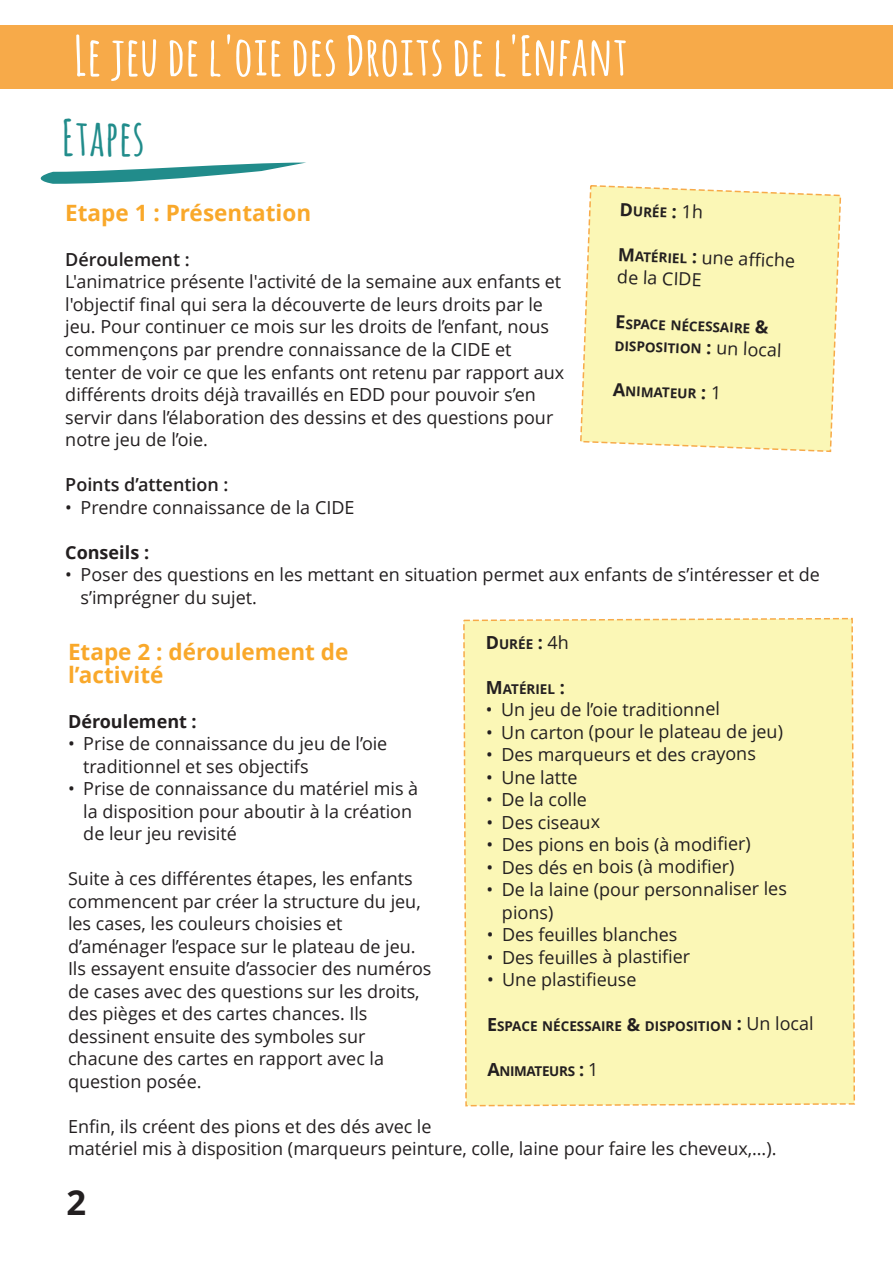
<style>
.page{position:relative;width:893px;height:1263px;background:#fff}
.page>*{position:absolute;margin:0;border:0;box-sizing:border-box;transform-origin:0 0}
.t1{font:700 54px "Amatic";letter-spacing:.04em;color:#fff}
.t2{font:700 49.5px "Amatic";letter-spacing:.04em;color:#218c8b}
.t3{font:700 34.5px "Open Sans";color:#231f20}
.t4{font:700 22.5px/22.5px "Open Sans";color:#f9a82a}
.t5{font:18px/22.5px "Open Sans";color:#231f20}
.t6{font:600 18px "Open Sans";color:#231f20}
.t7{font:700 18px "Open Sans";color:#231f20}
.t8{font:700 13.5px/22.5px "Open Sans";letter-spacing:-.005em;color:#231f20}
.t9{font:700 13.5px "Open Sans";letter-spacing:-.03em;color:#231f20}
.s1{font-size:18px}
.s2{font-weight:400;font-size:18px}
.s3{font-weight:700}
.s4{font-weight:700;font-size:13.5px}
</style>
<div class="page">
<div style="left:0;top:26px;width:893px;height:63px;background:#f7aa49"></div>
<svg style="left:40px;top:163px;width:264px;height:21px"></svg>
<svg style="left:580px;top:185px;width:262px;height:268px;background:#fbf6bb"></svg>
<div style="left:463px;top:617px;width:392px;height:490px;background:#fbf7b6"></div>
<h1 class="t1" style="left:75px;top:26px;width:553px">Le jeu de l'oie des Droits de l'Enfant</h1>
<h2 class="t2" style="left:63px;top:110px;width:83px">Etapes</h2>
<p class="t8" style="left:620px;top:199px;width:85px;rotate:2deg"><span class="s1">D</span>URÉE <span class="s1">:</span> <span class="s2">1h</span></p>
<p class="t5" style="left:618px;top:243px;width:179px;rotate:2deg"><span class="s3">M</span><span class="s4">ATÉRIEL</span> <span class="s3">:</span> une affi che de la CIDE</p>
<p class="t8" style="left:616px;top:312px;width:168px;rotate:2deg"><span class="s1">E</span>SPACE NÉCESSAIRE <span class="s1">&amp;<br></span>DISPOSITION <span class="s1">:</span> <span class="s2">un local</span></p>
<p class="t8" style="left:613px;top:379px;width:110px;rotate:2deg"><span class="s1">A</span>NIMATEUR <span class="s1">:</span> <span class="s2">1</span></p>
<p class="t4" style="left:65px;top:201px;width:247px">Etape 1 : Présentation</p>
<p class="t6" style="left:65px;top:247px;width:126px">Déroulement :</p>
<p class="t5" style="left:65px;top:270px;width:501px">L'animatrice présente l'activité de la semaine aux enfants et l'objectif final qui sera la découverte de leurs droits par le jeu. Pour continuer ce mois sur les droits de l’enfant, nous commençons par prendre connaissance de la CIDE et tenter de voir ce que les enfants ont retenu par rapport aux différents droits déjà travaillés en EDD pour pouvoir s’en servir dans l’élaboration des dessins et des questions pour notre jeu de l’oie.</p>
<p class="t6" style="left:65px;top:472px;width:165px">Points d’attention :</p>
<p class="t5" style="left:65px;top:495px;width:291px">• Prendre connaissance de la CIDE</p>
<p class="t7" style="left:65px;top:539px;width:85px">Conseils :</p>
<p class="t5" style="left:81px;top:563px;width:741px;text-indent:-15px">• Poser des questions en les mettant en situation permet aux enfants de s’intéresser et de s’imprégner du sujet.</p>
<p class="t8" style="left:486px;top:632px;width:85px"><span class="s1">D</span>URÉE <span class="s1">:</span> <span class="s2">4h</span></p>
<p class="t8" style="left:486px;top:677px;width:81px"><span class="s1">M</span>ATÉRIEL <span class="s1">:</span></p>
<p class="t5" style="left:486px;top:698px;width:236px">• Un jeu de l’oie traditionnel</p>
<p class="t5" style="left:486px;top:720px;width:299px">• Un carton (pour le plateau de jeu)</p>
<p class="t5" style="left:486px;top:742px;width:271px">• Des marqueurs et des crayons</p>
<p class="t5" style="left:486px;top:765px;width:93px">• Une latte</p>
<p class="t5" style="left:486px;top:788px;width:102px">• De la colle</p>
<p class="t5" style="left:486px;top:810px;width:115px">• Des ciseaux</p>
<p class="t5" style="left:486px;top:832px;width:266px">• Des pions en bois (à modifier)</p>
<p class="t5" style="left:487px;top:855px;width:250px">• Des dés en bois (à modifier)</p>
<p class="t5" style="left:502px;top:877px;width:287px;line-height:23px;text-indent:-15px">• De la laine (pour personnaliser les pions)</p>
<p class="t5" style="left:487px;top:923px;width:192px">• Des feuilles blanches</p>
<p class="t5" style="left:487px;top:945px;width:205px">• Des feuilles à plastifier</p>
<p class="t5" style="left:487px;top:968px;width:151px">• Une plastifieuse</p>
<p class="t8" style="left:487px;top:1014px;width:328px"><span class="s1">E</span>SPACE NÉCESSAIRE <span class="s1">&amp;</span> DISPOSITION <span class="s1">:</span> <span class="s2">Un local</span></p>
<p class="t9" style="left:487px;top:1062px;width:113px"><span class="s1">A</span>NIMATEURS <span class="s1">:</span> <span class="s2">1</span></p>
<p class="t4" style="left:68px;top:640px;width:282px">Etape 2 : déroulement de l’activité</p>
<p class="t7" style="left:68px;top:708px;width:130px">Déroulement :</p>
<p class="t5" style="left:83px;top:732px;width:306px;text-indent:-15px">• Prise de connaissance du jeu de l’oie traditionnel et ses objectifs</p>
<p class="t5" style="left:83px;top:777px;width:336px;text-indent:-15px">• Prise de connaissance du matériel mis à la disposition pour aboutir à la création de leur jeu revisité</p>
<p class="t5" style="left:68px;top:867px;width:365px">Suite à ces différentes étapes, les enfants commencent par créer la structure du jeu, les cases, les couleurs choisies et d’aménager l’espace sur le plateau de jeu.<br>Ils essayent ensuite d’associer des numéros de cases avec des questions sur les droits, des pièges et des cartes chances. Ils dessinent ensuite des symboles sur chacune des cartes en rapport avec la question posée.</p>
<p class="t5" style="left:68px;top:1114px;width:710px">Enfin, ils créent des pions et des dés avec le<br>matériel mis à disposition (marqueurs peinture, colle, laine pour faire les cheveux,…).</p>
<h3 class="t3" style="left:67px;top:1178px;width:21px">2</h3>
</div>
